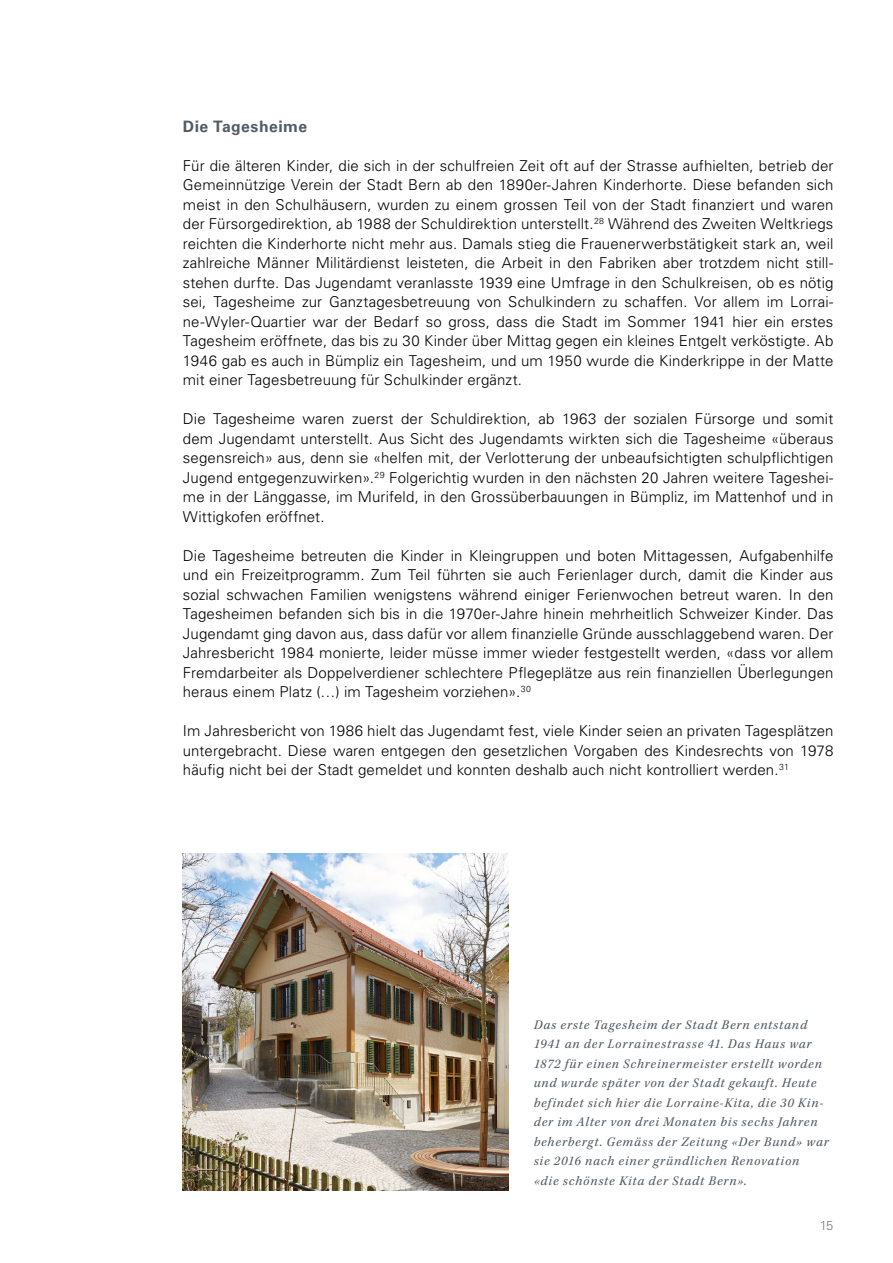
<style>
.page{position:relative;width:893px;height:1263px;background:#fff}
.page>*{position:absolute;margin:0;border:0;box-sizing:border-box;transform-origin:0 0}
.t1{font:700 15.75px "Univers LT Std";letter-spacing:.03em;color:#515c64}
.t2{font:300 15px/19.5px "Univers LT Std";letter-spacing:.01em;color:#000;text-align:justify}
.t3{font:italic 13.5px/19.5px "Kepler Std";letter-spacing:.065em;color:#515c64}
.t4{font:300 12.9px "Univers LT Std";color:#7c7b7b}
</style>
<div class="page">
<img style="left:183px;top:853px;width:325px;height:338px">
<p class="t1" style="left:183px;top:117px;width:126px">Die Tagesheime</p>
<p class="t2" style="left:183px;top:156px;width:652px">Für die älteren Kinder, die sich in der schulfreien Zeit oft auf der Strasse aufhielten, betrieb der Gemeinnützige Verein der Stadt Bern ab den 1890er-Jahren Kinderhorte. Diese befanden sich meist in den Schulhäusern, wurden zu einem grossen Teil von der Stadt finanziert und waren der Fürsorgedirektion, ab 1988 der Schuldirektion unterstellt.<sup>28</sup> Während des Zweiten Weltkriegs reichten die Kinderhorte nicht mehr aus. Damals stieg die Frauenerwerbstätigkeit stark an, weil zahlreiche Männer Militärdienst leisteten, die Arbeit in den Fabriken aber trotzdem nicht still&shy;stehen durfte. Das Jugendamt veranlasste 1939 eine Umfrage in den Schulkreisen, ob es nötig sei, Tagesheime zur Ganztagesbetreuung von Schulkindern zu schaffen. Vor allem im Lorrai&shy;ne-Wyler-Quartier war der Bedarf so gross, dass die Stadt im Sommer 1941 hier ein erstes Tagesheim eröffnete, das bis zu 30 Kinder über Mittag gegen ein kleines Entgelt verköstigte. Ab 1946 gab es auch in Bümpliz ein Tagesheim, und um 1950 wurde die Kinderkrippe in der Matte mit einer Tagesbetreuung für Schulkinder ergänzt.</p>
<p class="t2" style="left:183px;top:409px;width:652px">Die Tagesheime waren zuerst der Schuldirektion, ab 1963 der sozialen Fürsorge und somit dem Jugendamt unterstellt. Aus Sicht des Jugendamts wirkten sich die Tagesheime «überaus segensreich» aus, denn sie «helfen mit, der Verlotterung der unbeaufsichtigten schulpflichtigen Jugend entgegenzuwirken».<sup>29</sup> Folgerichtig wurden in den nächsten 20 Jahren weitere Tageshei&shy;me in der Länggasse, im Murifeld, in den Grossüberbauungen in Bümpliz, im Mattenhof und in Wittigkofen eröffnet.</p>
<p class="t2" style="left:183px;top:546px;width:652px">Die Tagesheime betreuten die Kinder in Kleingruppen und boten Mittagessen, Aufgabenhilfe und ein Freizeitprogramm. Zum Teil führten sie auch Ferienlager durch, damit die Kinder aus sozial schwachen Familien wenigstens während einiger Ferienwochen betreut waren. In den Tagesheimen befanden sich bis in die 1970er-Jahre hinein mehrheitlich Schweizer Kinder. Das Jugendamt ging davon aus, dass dafür vor allem finanzielle Gründe ausschlaggebend waren. Der Jahresbericht 1984 monierte, leider müsse immer wieder festgestellt werden, «dass vor allem Fremdarbeiter als Doppelverdiener schlechtere Pflegeplätze aus rein finanziellen Überlegungen heraus einem Platz (…) im Tagesheim vorziehen».<sup>30</sup></p>
<p class="t2" style="left:183px;top:721px;width:652px">Im Jahresbericht von 1986 hielt das Jugendamt fest, viele Kinder seien an privaten Tagesplätzen untergebracht. Diese waren entgegen den gesetzlichen Vorgaben des Kindesrechts von 1978 häufig nicht bei der Stadt gemeldet und konnten deshalb auch nicht kontrolliert werden.<sup>31</sup></p>
<p class="t3" style="left:534px;top:1015px;width:297px">Das erste Tagesheim der Stadt Bern entstand 1941 an der Lorrainestrasse 41. Das Haus war 1872 für einen Schreinermeister erstellt worden und wurde später von der Stadt gekauft. Heute befindet sich hier die Lorraine-Kita, die 30 Kin&shy;der im Alter von drei Monaten bis sechs Jahren beherbergt. Gemäss der Zeitung «Der Bund» war sie 2016 nach einer gründlichen Renovation<br>«die schönste Kita der Stadt Bern».</p>
<p class="t4" style="left:819px;top:1217px;width:16px">15</p>
</div>
